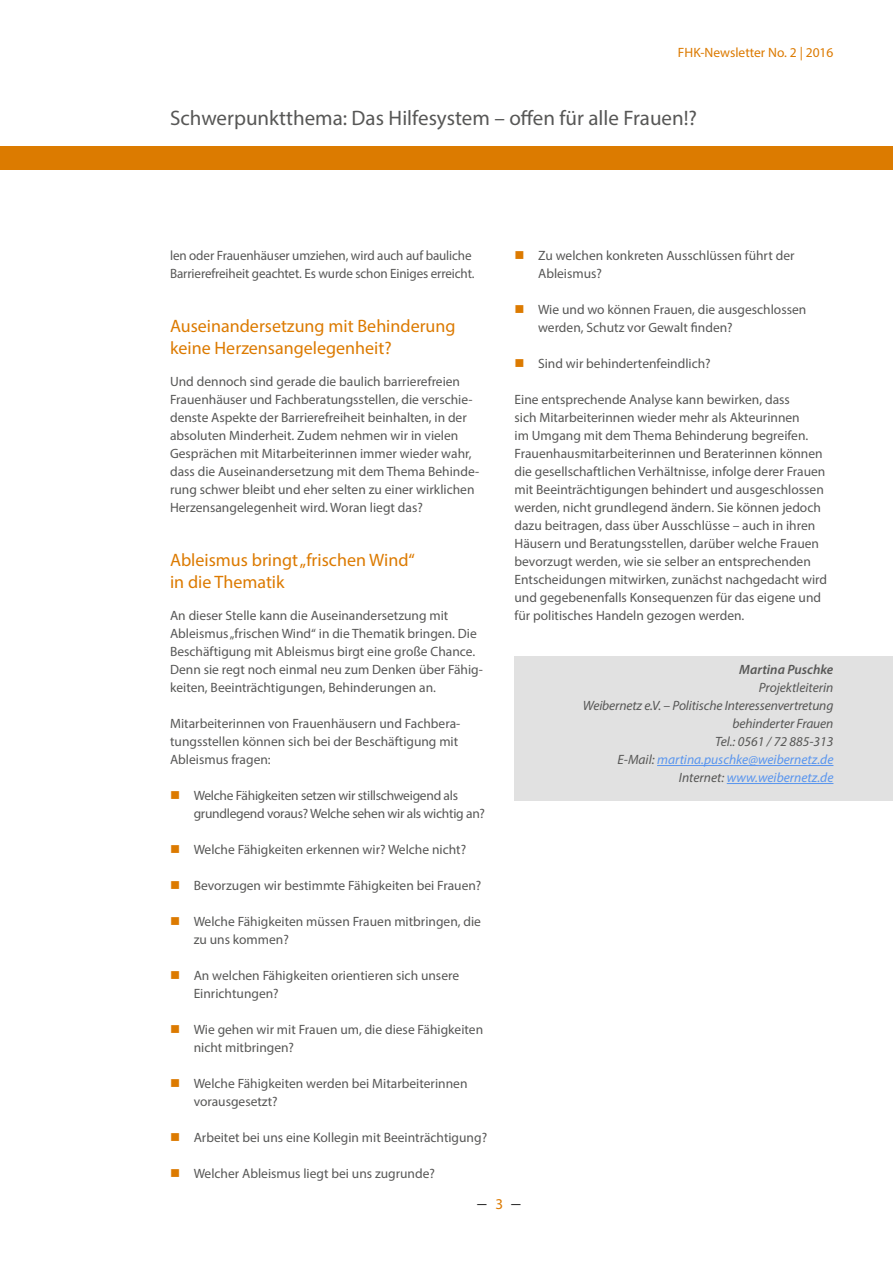
<style>
.page{position:relative;width:893px;height:1263px;background:#fff}
.page>*{position:absolute;margin:0;border:0;box-sizing:border-box;transform-origin:0 0}
.t1{font:21px "Myriad Pro";color:#575756}
.t2{font:18px/22.2px "Myriad Pro";color:#dc7a00}
.t3{font:18px "Times New Roman";color:#000}
.t4{font:13.5px/18px "Myriad Pro";color:#575756}
.t5{font:italic 13.5px/18px "Myriad Pro";color:#575756;text-align:right}
.t6{font:13.5px/18px "Myriad Pro";letter-spacing:-.02em;color:#575756}
.t7{font:13.5px "Myriad Pro";color:#dc7a00}
.t8{font:italic 600 13.5px "Myriad Pro";color:#575756}
.s1{color:#dc7a00}
.s2{color:#5995ee}
.s3{font-family:"Myriad Pro";font-size:15px;color:#dc7a00}
</style>
<div class="page">
<div style="left:0;top:147px;width:893px;height:23px;background:#dc7b00"></div>
<div style="left:514px;top:656px;width:379px;height:144px;background:#e1e1e1"></div>
<hr style="left:657px;top:765px;width:176px;height:1px;background:#5995ee">
<hr style="left:727px;top:783px;width:106px;height:1px;background:#5995ee">
<p class="t7" style="left:678px;top:44px;width:157px">FHK-Newsletter No. 2 | 2016</p>
<h1 class="t1" style="left:170px;top:105px;width:529px">Schwerpunktthema: Das Hilfesystem – offen für alle Frauen!?</h1>
<p class="t4" style="left:170px;top:246px;width:306px">len oder Frauenhäuser umziehen, wird auch auf bauliche<br>Barrierefreiheit geachtet. Es wurde schon Einiges erreicht.</p>
<h2 class="t2" style="left:170px;top:315px;width:287px">Auseinandersetzung mit Behinderung keine Herzensangelegenheit?</h2>
<p class="t4" style="left:170px;top:372px;width:311px">Und dennoch sind gerade die baulich barrierefreien Frauenhäuser und Fachberatungsstellen, die verschie&shy;denste Aspekte der Barrierefreiheit beinhalten, in der absoluten Minderheit. Zudem nehmen wir in vielen Gesprächen mit Mitarbeiterinnen immer wieder wahr, dass die Auseinandersetzung mit dem Thema Behinde&shy;rung schwer bleibt und eher selten zu einer wirklichen Herzensangelegenheit wird. Woran liegt das?</p>
<h2 class="t2" style="left:170px;top:549px;width:246px">Ableismus bringt „frischen Wind“ in die Thematik</h2>
<p class="t4" style="left:170px;top:606px;width:314px">An dieser Stelle kann die Auseinandersetzung mit Ableismus „frischen Wind“ in die Thematik bringen. Die Beschäftigung mit Ableismus birgt eine große Chance.<br>Denn sie regt noch einmal neu zum Denken über Fähig&shy;keiten, Beeinträchtigungen, Behinderungen an.</p>
<p class="t4" style="left:170px;top:714px;width:292px">Mitarbeiterinnen von Frauenhäusern und Fachbera&shy;tungsstellen können sich bei der Beschäftigung mit<br>Ableismus fragen:</p>
<p class="t6" style="left:194px;top:786px;width:293px;text-indent:-24px"><span class="s1">■</span> Welche Fähigkeiten setzen wir stillschweigend als grundlegend voraus? Welche sehen wir als wichtig an?</p>
<p class="t4" style="left:170px;top:840px;width:298px"><span class="s1">■</span> Welche Fähigkeiten erkennen wir? Welche nicht?</p>
<p class="t4" style="left:170px;top:876px;width:313px"><span class="s1">■</span> Bevorzugen wir bestimmte Fähigkeiten bei Frauen?</p>
<p class="t4" style="left:194px;top:912px;width:289px;text-indent:-24px"><span class="s1">■</span> Welche Fähigkeiten müssen Frauen mitbringen, die zu uns kommen?</p>
<p class="t4" style="left:194px;top:966px;width:267px;text-indent:-24px"><span class="s1">■</span> An welchen Fähigkeiten orientieren sich unsere<br>Einrichtungen?</p>
<p class="t4" style="left:194px;top:1020px;width:291px;text-indent:-24px"><span class="s1">■</span> Wie gehen wir mit Frauen um, die diese Fähigkeiten nicht mitbringen?</p>
<p class="t4" style="left:194px;top:1074px;width:275px;text-indent:-24px"><span class="s1">■</span> Welche Fähigkeiten werden bei Mitarbeiterinnen vorausgesetzt?</p>
<p class="t4" style="left:170px;top:1128px;width:319px"><span class="s1">■</span> Arbeitet bei uns eine Kollegin mit Beeinträchtigung?</p>
<p class="t4" style="left:170px;top:1164px;width:266px"><span class="s1">■</span> Welcher Ableismus liegt bei uns zugrunde?</p>
<p class="t4" style="left:538px;top:246px;width:258px;text-indent:-24px"><span class="s1">■</span> Zu welchen konkreten Ausschlüssen führt der<br>Ableismus?</p>
<p class="t4" style="left:538px;top:300px;width:270px;text-indent:-24px"><span class="s1">■</span> Wie und wo können Frauen, die ausgeschlossen werden, Schutz vor Gewalt finden?</p>
<p class="t4" style="left:514px;top:354px;width:198px"><span class="s1">■</span> Sind wir behindertenfeindlich?</p>
<p class="t4" style="left:514px;top:390px;width:314px">Eine entsprechende Analyse kann bewirken, dass<br>sich Mitarbeiterinnen wieder mehr als Akteurinnen<br>im Umgang mit dem Thema Behinderung begreifen.<br>Frauenhausmitarbeiterinnen und Beraterinnen können die gesellschaftlichen Verhältnisse, infolge derer Frauen mit Beeinträchtigungen behindert und ausgeschlossen werden, nicht grundlegend ändern. Sie können jedoch dazu beitragen, dass über Ausschlüsse – auch in ihren Häusern und Beratungsstellen, darüber welche Frauen bevorzugt werden, wie sie selber an entsprechenden Entscheidungen mitwirken, zunächst nachgedacht wird und gegebenenfalls Konsequenzen für das eigene und für politisches Handeln gezogen werden.</p>
<p class="t8" style="left:739px;top:661px;width:96px">Martina Puschke</p>
<p class="t5" style="left:583px;top:678px;width:252px">Projektleiterin<br>Weibernetz e.V. – Politische Interessenvertretung behinderter Frauen<br>Tel.: 0561 / 72 885-313<br>E-Mail: <span class="s2">martina.puschke@weibernetz.de<br></span>Internet: <span class="s2">www.weibernetz.de</span></p>
<h2 class="t3" style="left:477px;top:1190px;width:44px">– <span class="s3">3</span> –</h2>
</div>
